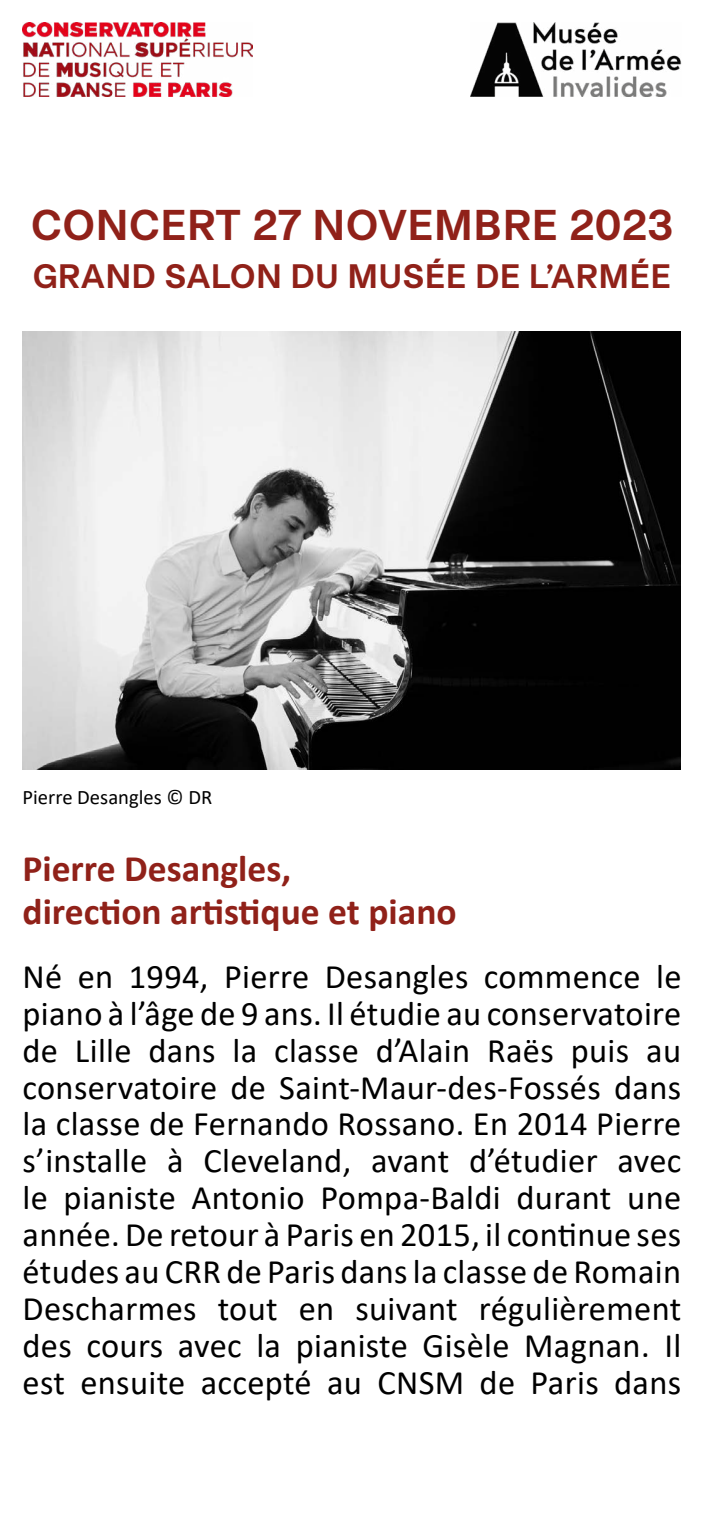
<style>
.page{position:relative;width:704px;height:1523px;background:#fff}
.page>*{position:absolute;margin:0;border:0;box-sizing:border-box;transform-origin:0 0}
.t1{font:700 41.25px "Studio Pro";letter-spacing:.03em;color:#902119}
.t2{font:700 37.5px "Calibri";color:#902119}
.t3{font:34.38px/36.9px "Calibri";letter-spacing:.01em;color:#000;text-align:justify}
.t4{font:700 32.5px "Studio Pro";letter-spacing:.03em;color:#902119}
.t5{font:20.62px "Calibri";color:#000}
</style>
<div class="page">
<img style="left:470px;top:22px;width:211px;height:74px">
<img style="left:22px;top:22px;width:230px;height:75px">
<img style="left:22px;top:332px;width:657px;height:438px">
<p class="t1" style="left:31px;top:196px;width:642px">CONCERT 27 NOVEMBRE 2023</p>
<p class="t4" style="left:33px;top:253px;width:639px">GRAND SALON DU MUSÉE DE L’ARMÉE</p>
<p class="t5" style="left:22px;top:783px;width:191px">Pierre Desangles © DR</p>
<p class="t2" style="left:22px;top:842px;width:270px">Pierre Desangles,</p>
<p class="t2" style="left:22px;top:884px;width:435px">direction artistique et piano</p>
<p class="t3" style="left:22px;top:957px;width:660px">Né en 1994, Pierre Desangles commence le piano à l’âge de 9 ans. Il étudie au conservatoire de Lille dans la classe d’Alain Raës puis au conservatoire de Saint-Maur-des-Fossés dans la classe de Fernando Rossano. En 2014 Pierre s’installe à Cleveland, avant d’étudier avec le pianiste Antonio Pompa-Baldi durant une année. De retour à Paris en 2015, il continue ses études au CRR de Paris dans la classe de Romain Descharmes tout en suivant régulièrement des cours avec la pianiste Gisèle Magnan. Il est ensuite accepté au CNSM de Paris dans</p>
</div>
